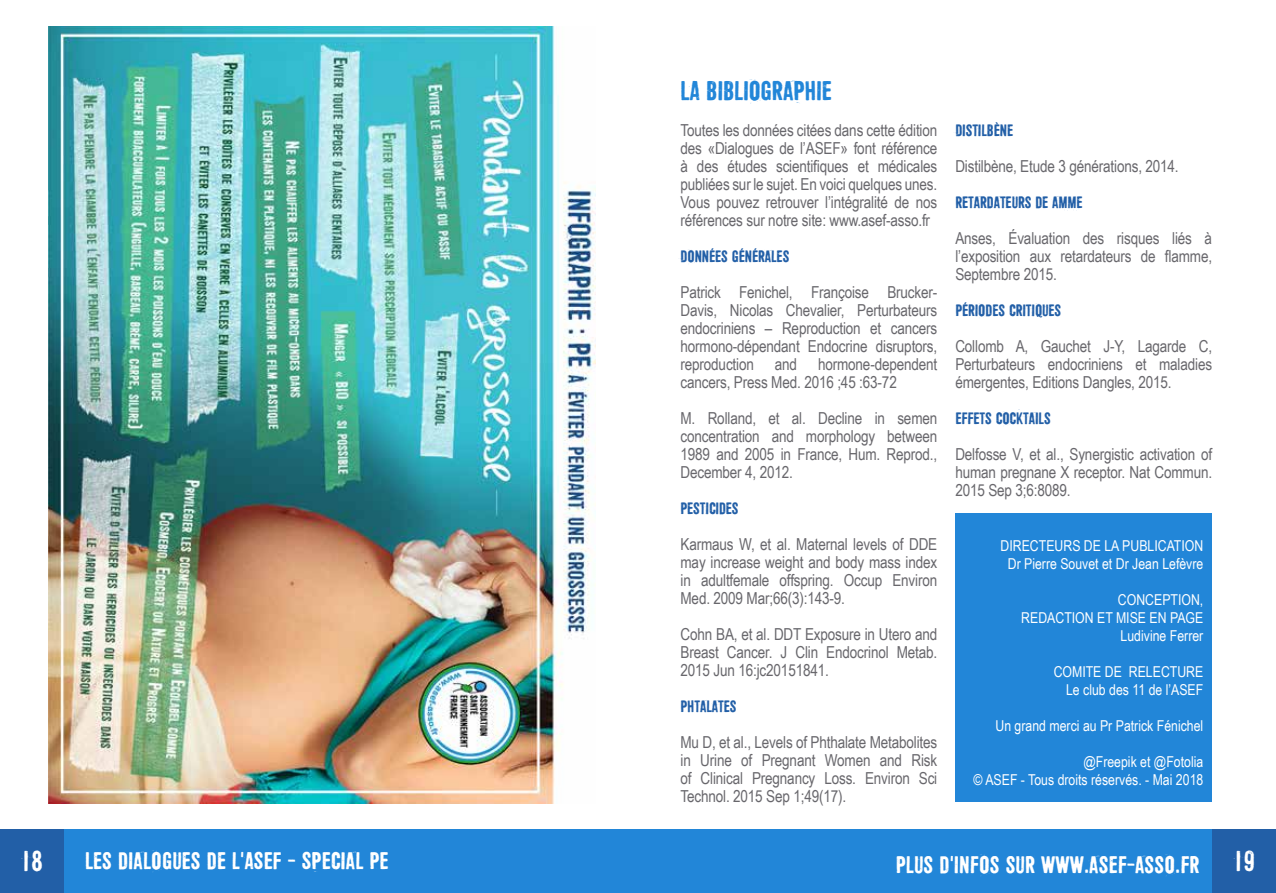
<style>
.page{position:relative;width:1276px;height:893px;background:#fff}
.page>*{position:absolute;margin:0;border:0;box-sizing:border-box;transform-origin:0 0}
.t1{font:28.5px "Shoemaker";color:#fff}
.t2{font:27px "Shoemaker";letter-spacing:-.01em;color:#2286d8}
.t3{font:24px "Shoemaker";color:#fff}
.t4{font:16.5px/18px "Arial Narrow";letter-spacing:-.01em;color:#68676c;text-align:justify}
.t5{font:16.5px "Shoemaker";letter-spacing:-.01em;color:#225fa7}
.t6{font:15px/18px "Arial Narrow";color:#fff;text-align:right}
.s1{font-size:28.5px}
</style>
<div class="page">
<div style="left:64px;top:829px;width:574px;height:64px;background:#2286d8"></div>
<div style="left:638px;top:829px;width:574px;height:64px;background:#2286d8"></div>
<div style="left:0;top:829px;width:64px;height:64px;background:#225fa7"></div>
<div style="left:1212px;top:829px;width:64px;height:64px;background:#225fa7"></div>
<div style="left:955px;top:514px;width:257px;height:288px;background:#2286d8"></div>
<img style="left:49px;top:26px;width:546px;height:777px">
<h2 class="t2" style="left:680px;top:75px;width:153px">LA BIBLIOGRAPHIE</h2>
<p class="t4" style="left:680px;top:120px;width:258px">Toutes les données citées dans cette édition des «Dialogues de l’ASEF» font référence à des études scientifiques et médicales publiées sur le sujet. En voici quelques unes.<br>Vous pouvez retrouver l’intégralité de nos références sur notre site: www.asef-asso.fr</p>
<p class="t5" style="left:680px;top:247px;width:110px">DONNÉES GÉNÉRALES</p>
<p class="t4" style="left:680px;top:282px;width:258px">Patrick Fenichel, Françoise Brucker-Davis, Nicolas Chevalier, Perturbateurs endocriniens – Reproduction et cancers hormono-dépendant Endocrine disruptors, reproduction</p>
<p class="t4" style="left:680px;top:354px;width:258px;text-indent:138px">hormone-dependent cancers, Press Med. 2016 ;45 :63-72</p>
<p class="t4" style="left:680px;top:408px;width:258px">M. Rolland, et al. Decline in semen concentration and morphology between 1989 and 2005 in France, Hum. Reprod., December 4, 2012.</p>
<p class="t5" style="left:680px;top:499px;width:60px">PESTICIDES</p>
<p class="t4" style="left:680px;top:534px;width:258px">Karmaus W, et al. Maternal levels of DDE may increase weight and body mass index in adultfemale offspring. Occup Environ Med. 2009 Mar;66(3):143-9.</p>
<p class="t4" style="left:680px;top:624px;width:258px">Cohn BA, et al. DDT Exposure in Utero and Breast Cancer. J Clin Endocrinol Metab.<br>2015 Jun 16:jc20151841.</p>
<p class="t5" style="left:680px;top:697px;width:58px">PHTALATES</p>
<p class="t4" style="left:680px;top:732px;width:258px">Mu D, et al., Levels of Phthalate Metabolites in Urine of Pregnant Women and Risk of Clinical Pregnancy Loss. Environ Sci Technol. 2015 Sep 1;49(17).</p>
<p class="t4" style="left:775px;top:354px;width:24px">and</p>
<p class="t5" style="left:955px;top:121px;width:59px">DISTILBÈNE</p>
<p class="t4" style="left:955px;top:156px;width:225px">Distilbène, Etude 3 générations, 2014.</p>
<p class="t5" style="left:955px;top:193px;width:129px">RETARDATEURS DE FLAMME</p>
<p class="t4" style="left:955px;top:228px;width:258px">Anses, Évaluation des risques liés à l’exposition aux retardateurs de flamme, Septembre 2015.</p>
<p class="t5" style="left:955px;top:301px;width:108px">PÉRIODES CRITIQUES</p>
<p class="t4" style="left:955px;top:336px;width:258px">Collomb A, Gauchet J-Y, Lagarde C, Perturbateurs endocriniens et maladies émergentes, Editions Dangles, 2015.</p>
<p class="t5" style="left:955px;top:409px;width:97px">EFFETS COCKTAILS</p>
<p class="t4" style="left:955px;top:444px;width:258px">Delfosse V, et al., Synergistic activation of human pregnane X receptor. Nat Commun.<br>2015 Sep 3;6:8089.</p>
<p class="t6" style="left:1000px;top:536px;width:204px;text-align:center">DIRECTEURS DE LA PUBLICATION<br>Dr Pierre Souvet et Dr Jean Lefèvre</p>
<p class="t6" style="left:1021px;top:590px;width:184px">CONCEPTION,<br>REDACTION ET MISE EN PAGE<br>Ludivine Ferrer</p>
<p class="t6" style="left:1053px;top:662px;width:151px">COMITE DE RELECTURE<br>Le club des 11 de l’ASEF</p>
<p class="t6" style="left:995px;top:716px;width:209px">Un grand merci au Pr Patrick Fénichel</p>
<p class="t6" style="left:973px;top:752px;width:231px">@Freepik et @Fotolia<br>© ASEF - Tous droits réservés. - Mai 2018</p>
<h1 class="t1" style="left:21px;top:845px;width:23px">18</h1>
<h3 class="t3" style="left:85px;top:847px;width:305px">LES DIALOGUES DE L'ASEF - SPECIAL PE</h3>
<h3 class="t3" style="left:896px;top:851px;width:361px">PLUS D'INFOS SUR WWW.ASEF-ASSO.FR <span class="s1">19</span></h3>
</div>
